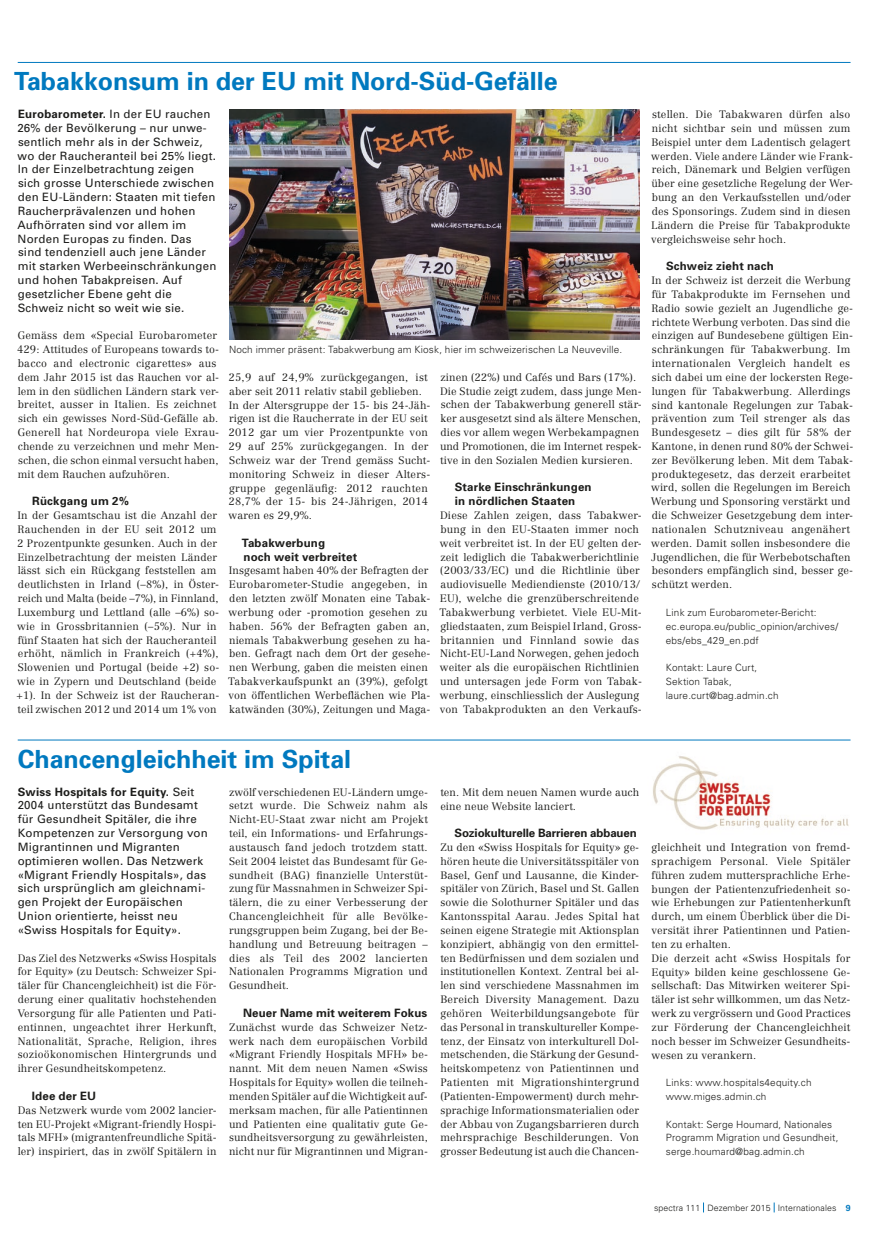
<style>
.page{position:relative;width:886px;height:1241px;background:#fff}
.page>*{position:absolute;margin:0;border:0;box-sizing:border-box;transform-origin:0 0}
.t1{font:700 25px "Univers";color:#0079bf}
.t2{font:11.5px/13.9px "Univers";letter-spacing:.015em;color:#1d1d1b}
.t3{font:700 11.5px/13.9px "Univers";letter-spacing:.015em;color:#1d1d1b}
.t4{font:700 11.5px "Univers";letter-spacing:-.01em;color:#1d1d1b}
.t5{font:300 10.62px/13.9px "Centennial";letter-spacing:.01em;color:#1d1d1b}
.t6{font:300 10px/13.9px "Univers";letter-spacing:.015em;color:#1d1d1b}
.t7{font:300 8.75px "Univers";letter-spacing:.01em;color:#1d1d1b}
.s1{font-weight:700}
.s2{font-weight:700;color:#0079bf}
</style>
<div class="page">
<hr style="left:18px;top:62px;width:832px;height:1px;background:#0079bf">
<hr style="left:18px;top:739px;width:832px;height:1px;background:#0079bf">
<img style="left:229px;top:110px;width:410px;height:229px">
<img style="left:653px;top:756px;width:196px;height:74px">
<h1 class="t1" style="left:14px;top:65px;width:545px">Tabakkonsum in der EU mit Nord-Süd-Gefälle</h1>
<p class="t2" style="left:17px;top:107px;width:200px"><span class="s1">Eurobarometer.</span> In der EU rauchen<br>26% der Bevölkerung – nur unwe&shy;sentlich mehr als in der Schweiz, wo der Raucheranteil bei 25% liegt.<br>In der Einzelbetrachtung zeigen sich grosse Unterschiede zwischen den EU-Ländern: Staaten mit tiefen<br>Raucherprävalenzen und hohen<br>Aufhörraten sind vor allem im<br>Norden Europas zu finden. Das sind tendenziell auch jene Länder mit starken Werbeeinschränkungen und hohen Tabakpreisen. Auf gesetzlicher Ebene geht die<br>Schweiz nicht so weit wie sie.</p>
<p class="t5" style="left:17px;top:328px;width:204px">Gemäss dem «Special Eurobarometer 429: Attitudes of Europeans towards to&shy;bacco and electronic cigarettes» aus dem Jahr 2015 ist das Rauchen vor al&shy;lem in den südlichen Ländern stark ver&shy;breitet, ausser in Italien. Es zeichnet sich ein gewisses Nord-Süd-Gefälle ab.<br>Generell hat Nordeuropa viele Exrau&shy;chende zu verzeichnen und mehr Men&shy;schen, die schon einmal versucht haben, mit dem Rauchen aufzuhören.</p>
<p class="t3" style="left:32px;top:494px;width:98px">Rückgang um 2%</p>
<p class="t5" style="left:17px;top:508px;width:204px">In der Gesamtschau ist die Anzahl der Rauchenden in der EU seit 2012 um 2 Prozentpunkte gesunken. Auch in der Einzelbetrachtung der meisten Länder lässt sich ein Rückgang feststellen am deutlichsten in Irland (–8%), in Öster&shy;reich und Malta (beide –7%), in Finnland, Luxemburg und Lettland (alle –6%) so&shy;wie in Grossbritannien (–5%). Nur in fünf Staaten hat sich der Raucheranteil erhöht, nämlich in Frankreich (+4%), Slowenien und Portugal (beide +2) so&shy;wie in Zypern und Deutschland (beide +1). In der Schweiz ist der Raucheran&shy;teil zwischen 2012 und 2014 um 1% von</p>
<p class="t6" style="left:229px;top:342px;width:395px">Noch immer präsent: Tabakwerbung am Kiosk, hier im schweizerischen La Neuveville.</p>
<p class="t5" style="left:229px;top:370px;width:203px">25,9 auf 24,9% zurückgegangen, ist aber seit 2011 relativ stabil geblieben.<br>In der Altersgruppe der 15- bis 24-Jäh&shy;rigen ist die Raucherrate in der EU seit 2012 gar um vier Prozentpunkte von 29 auf 25% zurückgegangen. In der Schweiz war der Trend gemäss Sucht&shy;monitoring Schweiz in dieser Alters&shy;gruppe gegenläufig: 2012 rauchten 28,7% der 15- bis 24-Jährigen, 2014 waren es 29,9%.</p>
<p class="t3" style="left:242px;top:535px;width:117px">Tabakwerbung<br>noch weit verbreitet</p>
<p class="t5" style="left:228px;top:563px;width:204px">Insgesamt haben 40% der Befragten der Eurobarometer-Studie angegeben, in den letzten zwölf Monaten eine Tabak&shy;werbung oder -promotion gesehen zu haben. 56% der Befragten gaben an, niemals Tabakwerbung gesehen zu ha&shy;ben. Gefragt nach dem Ort der gesehe&shy;nen Werbung, gaben die meisten einen Tabakverkaufspunkt an (39%), gefolgt von öffentlichen Werbeflächen wie Pla&shy;katwänden (30%), Zeitungen und Maga-</p>
<p class="t5" style="left:440px;top:370px;width:203px">zinen (22%) und Cafés und Bars (17%).<br>Die Studie zeigt zudem, dass junge Men&shy;schen der Tabakwerbung generell stär&shy;ker ausgesetzt sind als ältere Menschen, dies vor allem wegen Werbekampagnen und Promotionen, die im Internet respek&shy;tive in den Sozialen Medien kursieren.</p>
<p class="t3" style="left:455px;top:480px;width:138px">Starke Einschränkungen in nördlichen Staaten</p>
<p class="t5" style="left:440px;top:508px;width:204px">Diese Zahlen zeigen, dass Tabakwer&shy;bung in den EU-Staaten immer noch weit verbreitet ist. In der EU gelten der&shy;zeit lediglich die Tabakwerberichtlinie (2003/33/EC) und die Richtlinie über audiovisuelle Mediendienste (2010/13/ EU), welche die grenzüberschreitende Tabakwerbung verbietet. Viele EU-Mit&shy;gliedstaaten, zum Beispiel Irland, Gross&shy;britannien und Finnland sowie das Nicht-EU-Land Norwegen, gehen jedoch weiter als die europäischen Richtlinien und untersagen jede Form von Tabak&shy;werbung, einschliesslich der Auslegung von Tabakprodukten an den Verkaufs-</p>
<p class="t5" style="left:651px;top:107px;width:203px">stellen. Die Tabakwaren dürfen also nicht sichtbar sein und müssen zum Beispiel unter dem Ladentisch gelagert werden. Viele andere Länder wie Frank&shy;reich, Dänemark und Belgien verfügen über eine gesetzliche Regelung der Wer&shy;bung an den Verkaufsstellen und/oder des Sponsorings. Zudem sind in diesen Ländern die Preise für Tabakprodukte vergleichsweise sehr hoch.</p>
<p class="t3" style="left:666px;top:259px;width:109px">Schweiz zieht nach</p>
<p class="t5" style="left:651px;top:273px;width:204px">In der Schweiz ist derzeit die Werbung für Tabakprodukte im Fernsehen und Radio sowie gezielt an Jugendliche ge&shy;richtete Werbung verboten. Das sind die einzigen auf Bundesebene gültigen Ein&shy;schränkungen für Tabakwerbung. Im internationalen Vergleich handelt es sich dabei um eine der lockersten Rege&shy;lungen für Tabakwerbung. Allerdings sind kantonale Regelungen zur Tabak&shy;prävention zum Teil strenger als das Bundesgesetz – dies gilt für 58% der Kantone, in denen rund 80% der Schwei&shy;zer Bevölkerung leben. Mit dem Tabak&shy;produktegesetz, das derzeit erarbeitet wird, sollen die Regelungen im Bereich Werbung und Sponsoring verstärkt und die Schweizer Gesetzgebung dem inter&shy;nationalen Schutzniveau angenähert werden. Damit sollen insbesondere die Jugendlichen, die für Werbebotschaften besonders empfänglich sind, besser ge&shy;schützt werden.</p>
<p class="t6" style="left:666px;top:605px;width:174px">Link zum Eurobarometer-Bericht: ec.europa.eu/public_opinion/archives/ ebs/ebs_429_en.pdf</p>
<p class="t6" style="left:666px;top:660px;width:114px">Kontakt: Laure Curt,<br>Sektion Tabak, laure.curt@bag.admin.ch</p>
<h1 class="t1" style="left:18px;top:743px;width:335px">Chancengleichheit im Spital</h1>
<p class="t2" style="left:18px;top:784px;width:192px"><span class="s1">Swiss Hospitals for Equity.</span> Seit<br>2004 unterstützt das Bundesamt für Gesundheit Spitäler, die ihre<br>Kompetenzen zur Versorgung von<br>Migrantinnen und Migranten optimieren wollen. Das Netzwerk «Migrant Friendly Hospitals», das sich ursprünglich am gleichnami&shy;gen Projekt der Europäischen<br>Union orientierte, heisst neu «Swiss Hospitals for Equity».</p>
<p class="t5" style="left:18px;top:950px;width:200px;text-align:justify">Das Ziel des Netzwerks «Swiss Hospitals for Equity» (zu Deutsch: Schweizer Spi&shy;täler für Chancengleichheit) ist die För&shy;derung einer qualitativ hochstehenden Versorgung für alle Patienten und Pati&shy;entinnen, ungeachtet ihrer Herkunft, Nationalität, Sprache, Religion, ihres sozioökonomischen Hintergrunds und ihrer Gesundheitskompetenz.</p>
<p class="t3" style="left:32px;top:1088px;width:66px">Idee der EU</p>
<p class="t5" style="left:18px;top:1102px;width:200px;text-align:justify">Das Netzwerk wurde vom 2002 lancier&shy;ten EU-Projekt «Migrant-friendly Hospi&shy;tals MFH» (migrantenfreundliche Spitä&shy;ler) inspiriert, das in zwölf Spitälern in</p>
<p class="t5" style="left:229px;top:784px;width:200px;text-align:justify">zwölf verschiedenen EU-Ländern umge&shy;setzt wurde. Die Schweiz nahm als Nicht-EU-Staat zwar nicht am Projekt teil, ein Informations- und Erfahrungs&shy;austausch fand jedoch trotzdem statt.<br>Seit 2004 leistet das Bundesamt für Ge&shy;sundheit (BAG) finanzielle Unterstüt&shy;zung für Massnahmen in Schweizer Spi&shy;tälern, die zu einer Verbesserung der Chancengleichheit für alle Bevölke&shy;rungsgruppen beim Zugang, bei der Be&shy;handlung und Betreuung beitragen – dies als Teil des 2002 lancierten Nationalen Programms Migration und Gesundheit.</p>
<p class="t3" style="left:243px;top:1005px;width:186px">Neuer Name mit weiterem Fokus</p>
<p class="t5" style="left:229px;top:1019px;width:200px;text-align:justify">Zunächst wurde das Schweizer Netz&shy;werk nach dem europäischen Vorbild «Migrant Friendly Hospitals MFH» be&shy;nannt. Mit dem neuen Namen «Swiss Hospitals for Equity» wollen die teilneh&shy;menden Spitäler auf die Wichtigkeit auf&shy;merksam machen, für alle Patientinnen und Patienten eine qualitativ gute Ge&shy;sundheitsversorgung zu gewährleisten, nicht nur für Migrantinnen und Migran-</p>
<p class="t5" style="left:440px;top:784px;width:200px">ten. Mit dem neuen Namen wurde auch eine neue Website lanciert.</p>
<p class="t4" style="left:454px;top:825px;width:184px">Soziokulturelle Barrieren abbauen</p>
<p class="t5" style="left:440px;top:840px;width:201px;text-align:justify">Zu den «Swiss Hospitals for Equity» ge&shy;hören heute die Universitätsspitäler von Basel, Genf und Lausanne, die Kinder&shy;spitäler von Zürich, Basel und St. Gallen sowie die Solothurner Spitäler und das Kantonsspital Aarau. Jedes Spital hat seinen eigene Strategie mit Aktionsplan konzipiert, abhängig von den ermittel&shy;ten Bedürfnissen und dem sozialen und institutionellen Kontext. Zentral bei al&shy;len sind verschiedene Massnahmen im Bereich Diversity Management. Dazu gehören Weiterbildungsangebote für das Personal in transkultureller Kompe&shy;tenz, der Einsatz von interkulturell Dol&shy;metschenden, die Stärkung der Gesund&shy;heitskompetenz von Patientinnen und Patienten mit Migrationshintergrund (Patienten-Empowerment) durch mehr&shy;sprachige Informationsmaterialien oder der Abbau von Zugangsbarrieren durch mehrsprachige Beschilderungen. Von grosser Bedeutung ist auch die Chancen-</p>
<p class="t5" style="left:652px;top:840px;width:200px">gleichheit und Integration von fremd&shy;sprachigem Personal. Viele Spitäler führen zudem muttersprachliche Erhe&shy;bungen der Patientenzufriedenheit so&shy;wie Erhebungen zur Patientenherkunft durch, um einem Überblick über die Di&shy;versität ihrer Patientinnen und Patien&shy;ten zu erhalten.<br>Die derzeit acht «Swiss Hospitals for Equity» bilden keine geschlossene Ge&shy;sellschaft: Das Mitwirken weiterer Spi&shy;täler ist sehr willkommen, um das Netz&shy;werk zu vergrössern und Good Practices zur Förderung der Chancengleichheit noch besser im Schweizer Gesundheits&shy;wesen zu verankern.</p>
<p class="t6" style="left:666px;top:1075px;width:147px">Links: www.hospitals4equity.ch www.miges.admin.ch</p>
<p class="t6" style="left:666px;top:1116px;width:174px">Kontakt: Serge Houmard, Nationales<br>Programm Migration und Gesundheit, serge.houmard@bag.admin.ch</p>
<p class="t7" style="left:654px;top:1201px;width:198px">spectra 111 Dezember 2015 Internationales <span class="s2">9</span></p>
</div>
